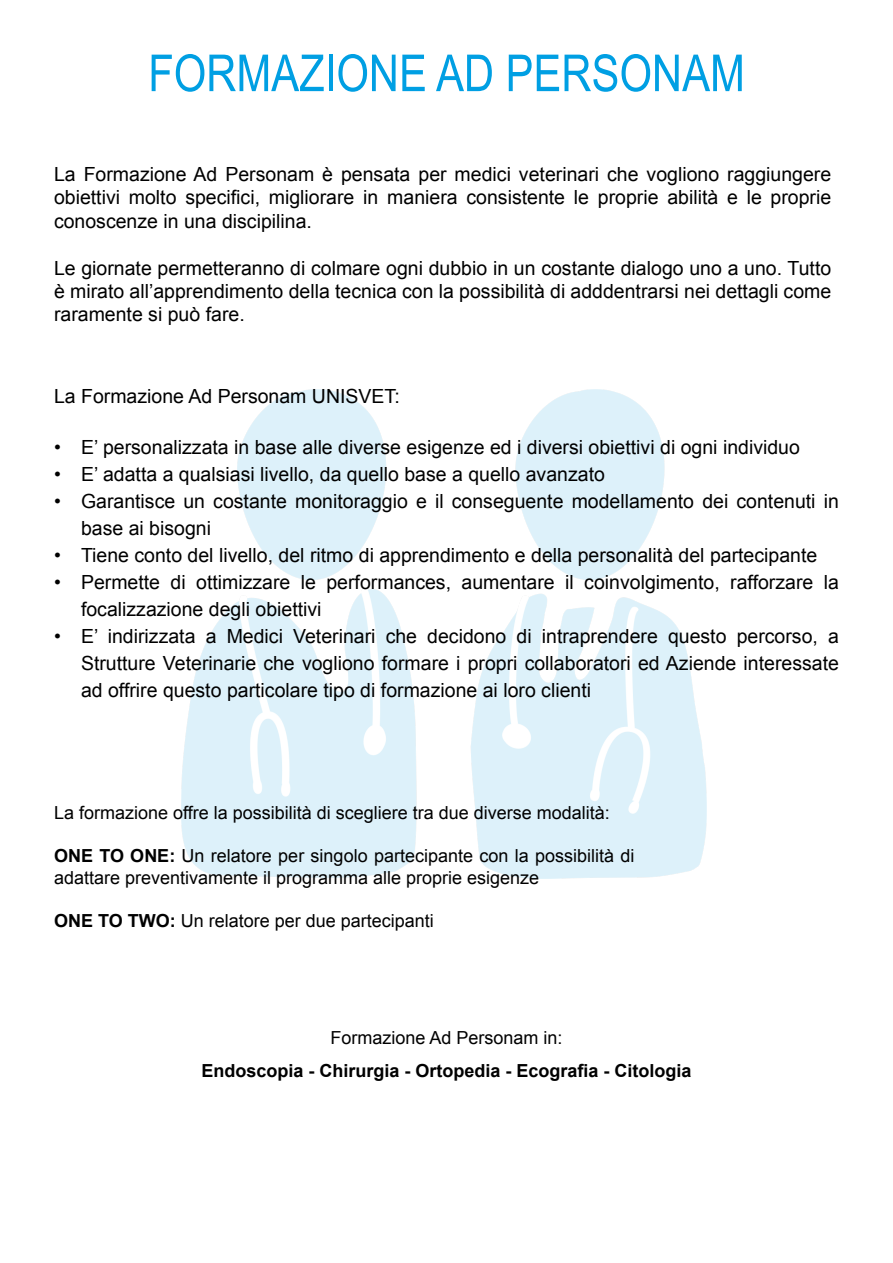
<style>
.page{position:relative;width:893px;height:1263px;background:#fff}
.page>*{position:absolute;margin:0;border:0;box-sizing:border-box;transform-origin:0 0}
.t1{font:51px "Arial Narrow";color:#009fe3}
.t2{font:19.5px/23.4px "Arial";color:#000;text-align:justify}
.t3{font:18px/21.6px "Arial";color:#000}
.t4{font:700 18px "Arial";color:#000}
.s1{font-weight:700}
</style>
<div class="page">
<img style="left:181px;top:389px;width:526px;height:490px">
<h1 class="t1" style="left:148px;top:36px;width:598px">FORMAZIONE AD PERSONAM</h1>
<p class="t2" style="left:54px;top:163px;width:779px">La Formazione Ad Personam è pensata per medici veterinari che vogliono raggiungere obiettivi molto specifici, migliorare in maniera consistente le proprie abilità e le proprie conoscenze in una discipilina.</p>
<p class="t2" style="left:54px;top:256px;width:779px">Le giornate permetteranno di colmare ogni dubbio in un costante dialogo uno a uno. Tutto è mirato all’apprendimento della tecnica con la possibilità di adddentrarsi nei dettagli come raramente si può fare.</p>
<p class="t2" style="left:54px;top:385px;width:347px">La Formazione Ad Personam UNISVET:</p>
<p class="t2" style="left:54px;top:435px;width:747px">• E’ personalizzata in base alle diverse esigenze ed i diversi obiettivi di ogni individuo</p>
<p class="t2" style="left:54px;top:462px;width:552px">• E’ adatta a qualsiasi livello, da quello base a quello avanzato</p>
<p class="t2" style="left:81px;top:488px;width:759px;line-height:27px;text-indent:-27px">• Garantisce un costante monitoraggio e il conseguente modellamento dei contenuti in base ai bisogni</p>
<p class="t2" style="left:54px;top:543px;width:765px">• Tiene conto del livello, del ritmo di apprendimento e della personalità del partecipante</p>
<p class="t2" style="left:81px;top:569px;width:759px;line-height:27px;text-indent:-27px">• Permette di ottimizzare le performances, aumentare il coinvolgimento, rafforzare la focalizzazione degli obiettivi</p>
<p class="t2" style="left:81px;top:623px;width:759px;line-height:27px;text-indent:-27px">• E’ indirizzata a Medici Veterinari che decidono di intraprendere questo percorso, a Strutture Veterinarie che vogliono formare i propri collaboratori ed Aziende interessate ad offrire questo particolare tipo di formazione ai loro clienti</p>
<p class="t3" style="left:54px;top:802px;width:557px">La formazione offre la possibilità di scegliere tra due diverse modalità:</p>
<p class="t3" style="left:54px;top:845px;width:582px"><span class="s1">ONE TO ONE:</span> Un relatore per singolo partecipante con la possibilità di adattare preventivamente il programma alle proprie esigenze</p>
<p class="t3" style="left:54px;top:910px;width:381px"><span class="s1">ONE TO TWO:</span> Un relatore per due partecipanti</p>
<p class="t3" style="left:330px;top:1027px;width:234px">Formazione Ad Personam in:</p>
<p class="t4" style="left:201px;top:1059px;width:492px">Endoscopia - Chirurgia - Ortopedia - Ecografia - Citologia</p>
</div>
